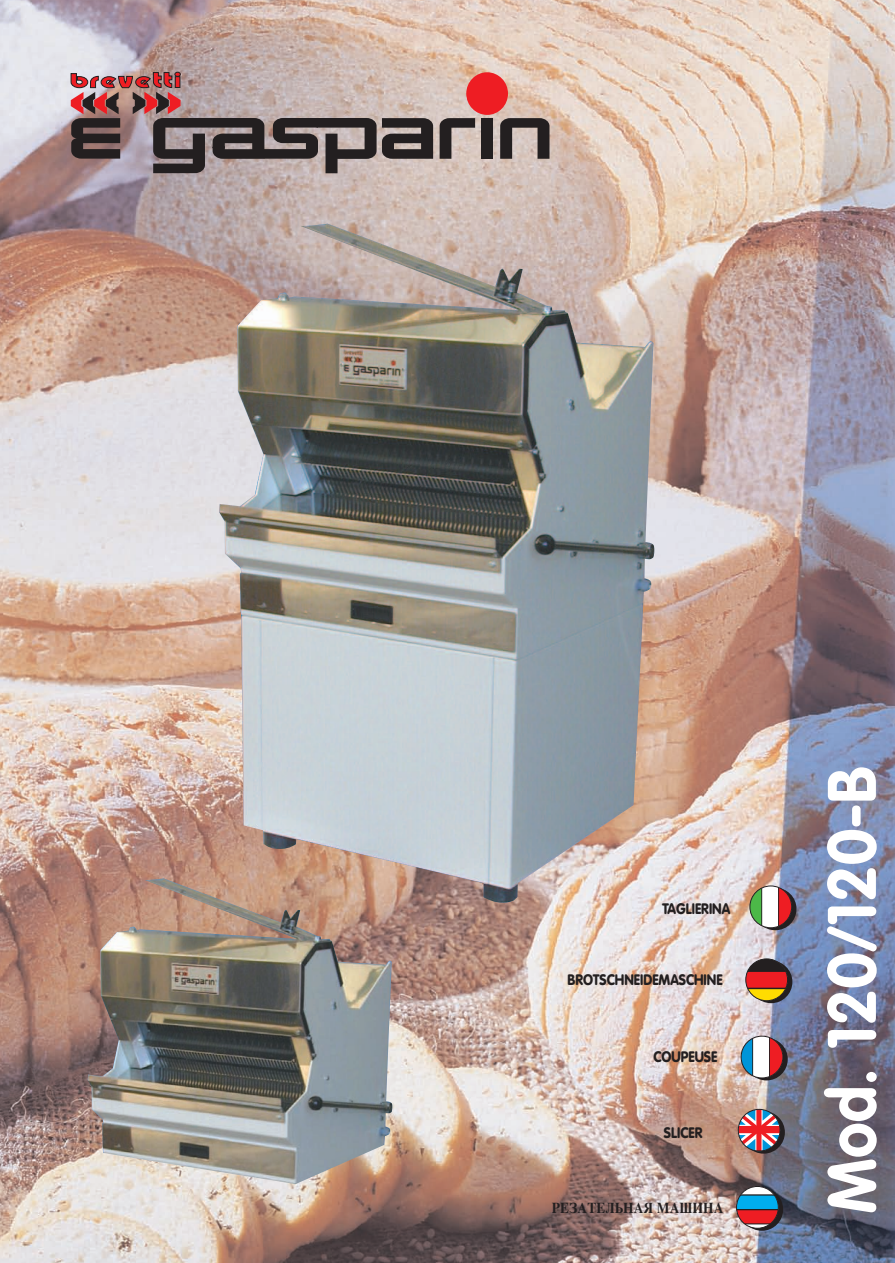
<style>
.page{position:relative;width:895px;height:1263px;background:#fff}
.page>*{position:absolute;margin:0;border:0;box-sizing:border-box;transform-origin:0 0}
.t1{font:700 67.5px "VAG Rounded";color:#fff;scale:.95 1}
.t2{font:900 15px "VAG Rounded";color:#231f20;scale:.9 1}
.t3{font:700 15px "Times";color:#231f20;scale:.9 1}
</style>
<div class="page">
<img style="left:0;top:0;width:895px;height:1262px">
<div style="left:754px;top:887px;width:42px;height:43px;background:#231f20;border-radius:50%"></div>
<svg style="left:750px;top:885px;width:41px;height:42px"></svg>
<div style="left:749px;top:885px;width:43px;height:43px;border:1px solid #231f20;border-radius:50%"></div>
<div style="left:750px;top:960px;width:42px;height:43px;background:#231f20;border-radius:50%"></div>
<svg style="left:746px;top:958px;width:41px;height:42px"></svg>
<div style="left:745px;top:958px;width:43px;height:42px;border:1px solid #231f20;border-radius:50%"></div>
<div style="left:745px;top:1037px;width:42px;height:43px;background:#231f20;border-radius:50%"></div>
<svg style="left:741px;top:1035px;width:42px;height:42px"></svg>
<div style="left:740px;top:1035px;width:43px;height:43px;border:1px solid #231f20;border-radius:50%"></div>
<div style="left:742px;top:1110px;width:43px;height:43px;background:#231f20;border-radius:50%"></div>
<svg style="left:738px;top:1109px;width:42px;height:41px"></svg>
<div style="left:738px;top:1108px;width:42px;height:43px;border:1px solid #231f20;border-radius:50%"></div>
<svg style="left:439px;top:118px;width:36px;height:41px"></svg>
<svg style="left:500px;top:118px;width:49px;height:41px"></svg>
<svg style="left:382px;top:118px;width:51px;height:41px"></svg>
<div style="left:481px;top:118px;width:12px;height:41px;background:#231f20"></div>
<div style="left:466px;top:72px;width:42px;height:43px;background:#ee1d23;border-radius:50%"></div>
<svg style="left:71px;top:72px;width:305px;height:101px"></svg>
<div style="left:740px;top:1187px;width:43px;height:43px;background:#231f20;border-radius:50%"></div>
<svg style="left:736px;top:1186px;width:42px;height:41px"></svg>
<svg style="left:736px;top:1186px;width:42px;height:38px"></svg>
<div style="left:736px;top:1185px;width:42px;height:43px;border:1px solid #231f20;border-radius:50%"></div>
<img style="left:219px;top:223px;width:435px;height:679px">
<img style="left:88px;top:878px;width:304px;height:305px">
<p class="t2" style="left:662px;top:899px;width:77px">TAGLIERINA</p>
<p class="t2" style="left:567px;top:970px;width:174px">BROTSCHNEIDEMASCHINE</p>
<p class="t2" style="left:653px;top:1047px;width:73px">COUPEUSE</p>
<p class="t2" style="left:664px;top:1123px;width:44px">SLICER</p>
<p class="t3" style="left:552px;top:1192px;width:192px">РЕЗАТЕЛЬНАЯ МАШИНА</p>
<h1 class="t1" style="left:812px;top:1213px;width:472px;rotate:-90deg">Mod. 120/120-B</h1>
</div>
